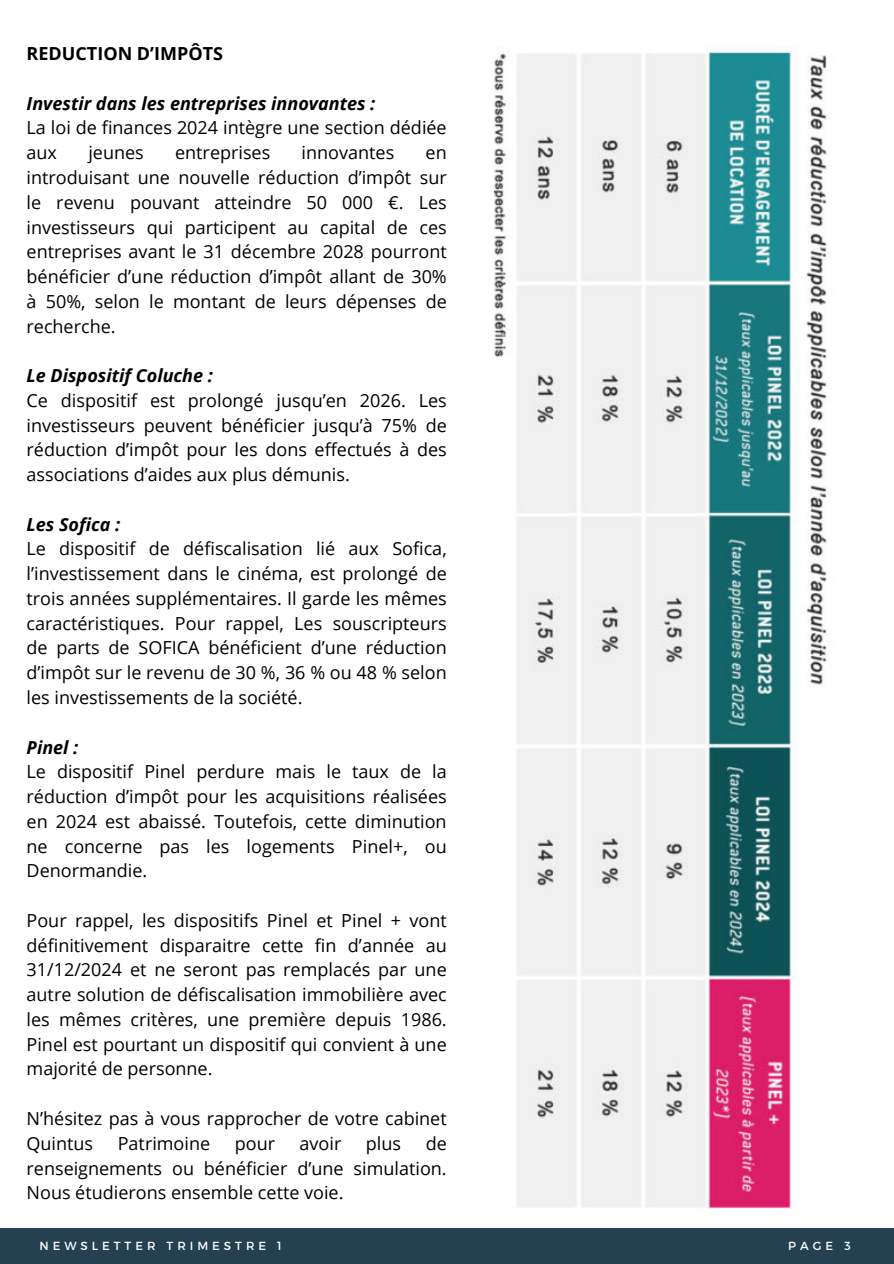
<style>
.page{position:relative;width:894px;height:1264px;background:#fff}
.page>*{position:absolute;margin:0;border:0;box-sizing:border-box;transform-origin:0 0}
.t1{font:18px/24.8px "Open Sans";color:#000;text-align:justify}
.t2{font:italic 700 18px "Open Sans";color:#000}
.t3{font:700 18px "Open Sans";color:#000}
.t4{font:11.7px "Montserrat";letter-spacing:.34em;color:#fff}
</style>
<div class="page">
<div style="left:0;top:1228px;width:893px;height:35px;background:#244051"></div>
<img style="left:494px;top:48px;width:333px;height:1161px">
<p class="t3" style="left:27px;top:41px;width:198px">REDUCTION D’IMPÔTS</p>
<p class="t2" style="left:27px;top:90px;width:350px">Investir dans les entreprises innovantes :</p>
<p class="t1" style="left:27px;top:115px;width:421px">La loi de finances 2024 intègre une section dédiée aux</p>
<p class="t1" style="left:88px;top:140px;width:57px">jeunes</p>
<p class="t1" style="left:175px;top:140px;width:97px">entreprises</p>
<p class="t1" style="left:301px;top:140px;width:94px">innovantes</p>
<p class="t1" style="left:27px;top:140px;width:421px;text-indent:399px">en introduisant une nouvelle réduction d’impôt sur le revenu pouvant atteindre 50 000 €. Les investisseurs qui participent au capital de ces entreprises avant le 31 décembre 2028 pourront bénéficier d’une réduction d’impôt allant de 30% à 50%, selon le montant de leurs dépenses de recherche.</p>
<p class="t2" style="left:27px;top:363px;width:188px">Le Dispositif Coluche :</p>
<p class="t1" style="left:27px;top:387px;width:421px">Ce dispositif est prolongé jusqu’en 2026. Les investisseurs peuvent bénéficier jusqu’à 75% de réduction d’impôt pour les dons effectués à des associations d’aides aux plus démunis.</p>
<p class="t2" style="left:27px;top:511px;width:95px">Les Sofica :</p>
<p class="t1" style="left:27px;top:536px;width:421px">Le dispositif de défiscalisation lié aux Sofica, l’investissement dans le cinéma, est prolongé de trois années supplémentaires. Il garde les mêmes caractéristiques. Pour rappel, Les souscripteurs de parts de SOFICA bénéficient d’une réduction d’impôt sur le revenu de 30 %, 36 % ou 48 % selon les investissements de la société.</p>
<p class="t2" style="left:27px;top:734px;width:53px">Pinel :</p>
<p class="t1" style="left:27px;top:759px;width:421px">Le dispositif Pinel perdure mais le taux de la réduction d’impôt pour les acquisitions réalisées en 2024 est abaissé. Toutefois, cette diminution ne concerne pas les logements Pinel+, ou Denormandie.</p>
<p class="t1" style="left:27px;top:907px;width:421px">Pour rappel, les dispositifs Pinel et Pinel + vont définitivement disparaitre cette fin d’année au 31/12/2024 et ne seront pas remplacés par une autre solution de défiscalisation immobilière avec les mêmes critères, une première depuis 1986.<br>Pinel est pourtant un dispositif qui convient à une majorité de personne.</p>
<p class="t1" style="left:27px;top:1105px;width:421px">N’hésitez pas à vous rapprocher de votre cabinet<br>Quintus</p>
<p class="t1" style="left:27px;top:1130px;width:421px;text-indent:399px">de renseignements ou bénéficier d’une simulation.<br>Nous étudierons ensemble cette voie.</p>
<p class="t1" style="left:118px;top:1130px;width:94px">Patrimoine</p>
<p class="t1" style="left:235px;top:1130px;width:42px">pour</p>
<p class="t1" style="left:299px;top:1130px;width:43px">avoir</p>
<p class="t1" style="left:366px;top:1130px;width:37px">plus</p>
<p class="t4" style="left:39px;top:1237px;width:244px">NEWSLETTER TRIMESTRE 1</p>
<p class="t4" style="left:788px;top:1237px;width:64px">PAGE 3</p>
</div>
